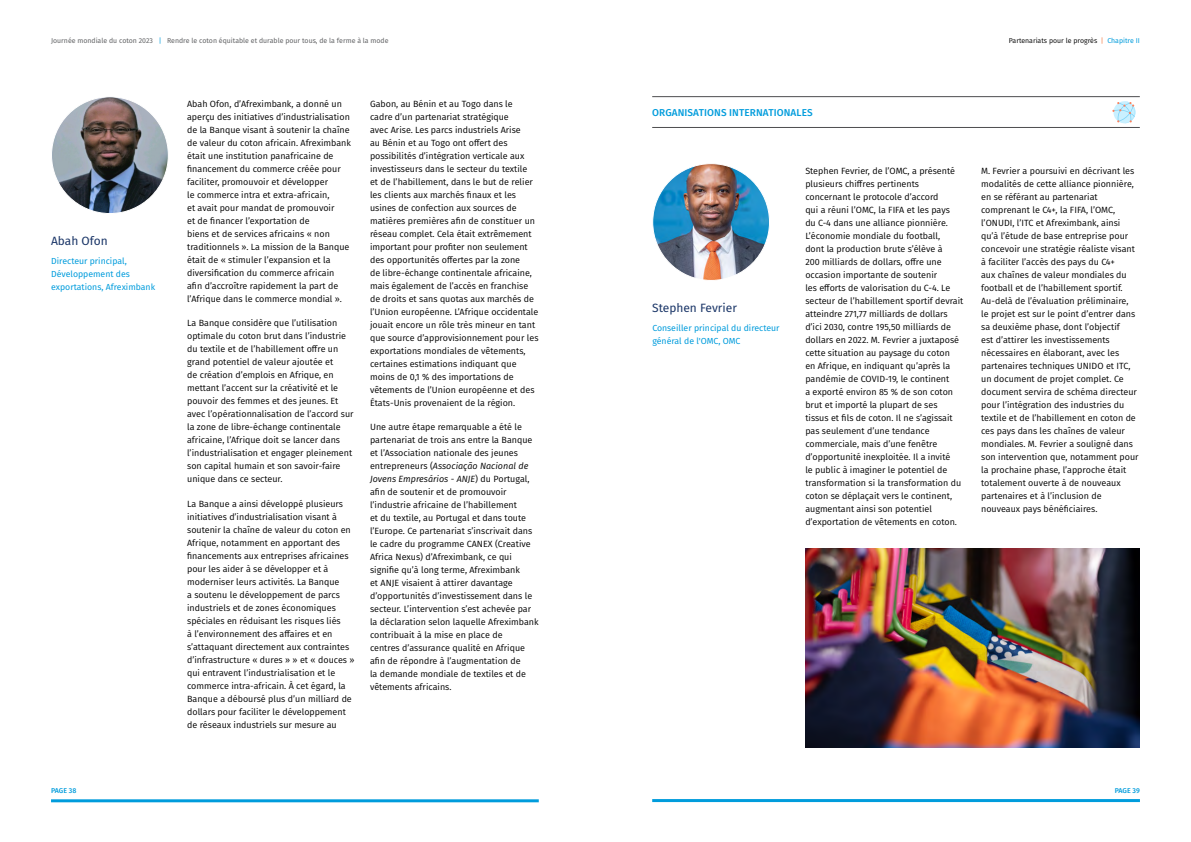
<style>
.page{position:relative;width:1191px;height:842px;background:#fff}
.page>*{position:absolute;margin:0;border:0;box-sizing:border-box;transform-origin:0 0}
.t1{font:12px "Fira Sans";color:#1b3668}
.t2{font:500 10px "Fira Sans";letter-spacing:.01em;color:#009cdc}
.t3{font:9px/13px "Fira Sans";color:#000}
.t4{font:8.8px/13px "Fira Sans";color:#009cdc}
.t5{font:7px "Fira Sans";color:#636466}
.t6{font:7px "Fira Sans";color:#000}
.t7{font:500 7px "Fira Sans";color:#009cdc}
.s1{color:#009cdc}
.s2{color:#f47a42}
.s3{font-style:italic}
</style>
<div class="page">
<hr style="left:51px;top:799px;width:488px;height:3px;background:#009cdc">
<hr style="left:652px;top:799px;width:488px;height:3px;background:#009cdc">
<img style="left:52px;top:97px;width:116px;height:117px;border-radius:58px">
<img style="left:652px;top:164px;width:117px;height:116px;border-radius:58px">
<hr style="left:652px;top:96px;width:487px;height:1px;background:#4d4d4f">
<hr style="left:652px;top:127px;width:487px;height:1px;background:#4d4d4f">
<svg style="left:1112px;top:101px;width:23px;height:22px"></svg>
<img style="left:805px;top:549px;width:335px;height:198px">
<p class="t5" style="left:51px;top:36px;width:339px">Journée mondiale du coton 2023 <span class="s1">|</span> Rendre le coton équitable et durable pour tous, de la ferme à la mode</p>
<p class="t6" style="left:1008px;top:36px;width:133px">Partenariats pour le progrès <span class="s2">|</span> <span class="s1">Chapitre II</span></p>
<h1 class="t1" style="left:51px;top:232px;width:58px">Abah Ofon</h1>
<p class="t4" style="left:51px;top:254px;width:105px">Directeur principal,<br>Développement des exportations, Afreximbank</p>
<p class="t3" style="left:187px;top:97px;width:165px">Abah Ofon, d’Afreximbank, a donné un aperçu des initiatives d’industrialisation de la Banque visant à soutenir la chaîne de valeur du coton africain. Afreximbank était une institution panafricaine de financement du commerce créée pour faciliter, promouvoir et développer<br>le commerce intra et extra-africain,<br>et avait pour mandat de promouvoir<br>et de financer l’exportation de<br>biens et de services africains « non traditionnels ». La mission de la Banque était de « stimuler l’expansion et la diversification du commerce africain afin d’accroître rapidement la part de l’Afrique dans le commerce mondial ».</p>
<p class="t3" style="left:187px;top:317px;width:168px">La Banque considère que l’utilisation optimale du coton brut dans l’industrie du textile et de l’habillement offre un grand potentiel de valeur ajoutée et<br>de création d’emplois en Afrique, en mettant l’accent sur la créativité et le pouvoir des femmes et des jeunes. Et avec l’opérationnalisation de l’accord sur la zone de libre-échange continentale africaine, l’Afrique doit se lancer dans l’industrialisation et engager pleinement son capital humain et son savoir-faire unique dans ce secteur.</p>
<p class="t3" style="left:187px;top:497px;width:169px">La Banque a ainsi développé plusieurs initiatives d’industrialisation visant à soutenir la chaîne de valeur du coton en Afrique, notamment en apportant des financements aux entreprises africaines pour les aider à se développer et à moderniser leurs activités. La Banque<br>a soutenu le développement de parcs industriels et de zones économiques spéciales en réduisant les risques liés<br>à l’environnement des affaires et en s’attaquant directement aux contraintes d’infrastructure « dures » » et « douces » qui entravent l’industrialisation et le commerce intra-africain. À cet égard, la Banque a déboursé plus d’un milliard de dollars pour faciliter le développement de réseaux industriels sur mesure au</p>
<p class="t3" style="left:370px;top:97px;width:170px">Gabon, au Bénin et au Togo dans le<br>cadre d’un partenariat stratégique<br>avec Arise. Les parcs industriels Arise<br>au Bénin et au Togo ont offert des possibilités d’intégration verticale aux investisseurs dans le secteur du textile<br>et de l’habillement, dans le but de relier les clients aux marchés finaux et les usines de confection aux sources de matières premières afin de constituer un réseau complet. Cela était extrêmement important pour profiter non seulement des opportunités offertes par la zone<br>de libre-échange continentale africaine, mais également de l’accès en franchise de droits et sans quotas aux marchés de l’Union européenne. L’Afrique occidentale jouait encore un rôle très mineur en tant que source d’approvisionnement pour les exportations mondiales de vêtements, certaines estimations indiquant que moins de 0,1 % des importations de vêtements de l’Union européenne et des États-Unis provenaient de la région.</p>
<p class="t3" style="left:370px;top:420px;width:170px">Une autre étape remarquable a été le partenariat de trois ans entre la Banque et l’Association nationale des jeunes entrepreneurs (<span class="s3">Associação Nacional de Jovens Empresários - ANJE</span>) du Portugal, afin de soutenir et de promouvoir l’industrie africaine de l’habillement<br>et du textile, au Portugal et dans toute l’Europe. Ce partenariat s’inscrivait dans le cadre du programme CANEX (Creative Africa Nexus) d’Afreximbank, ce qui signifie qu’à long terme, Afreximbank<br>et ANJE visaient à attirer davantage d’opportunités d’investissement dans le secteur. L’intervention s’est achevée par la déclaration selon laquelle Afreximbank contribuait à la mise en place de<br>centres d’assurance qualité en Afrique afin de répondre à l’augmentation de<br>la demande mondiale de textiles et de vêtements africains.</p>
<p class="t2" style="left:652px;top:104px;width:162px">ORGANISATIONS INTERNATIONALES</p>
<h1 class="t1" style="left:652px;top:299px;width:86px">Stephen Fevrier</h1>
<p class="t4" style="left:652px;top:321px;width:129px">Conseiller principal du directeur général de l'OMC, OMC</p>
<p class="t3" style="left:805px;top:164px;width:160px">Stephen Fevrier, de l’OMC, a présenté plusieurs chiffres pertinents concernant le protocole d’accord<br>qui a réuni l’OMC, la FIFA et les pays<br>du C-4 dans une alliance pionnière.<br>L’économie mondiale du football,<br>dont la production brute s’élève à<br>200 milliards de dollars, offre une occasion importante de soutenir<br>les efforts de valorisation du C-4. Le secteur de l’habillement sportif devrait atteindre 271,77 milliards de dollars d’ici 2030, contre 195,50 milliards de dollars en 2022. M. Fevrier a juxtaposé cette situation au paysage du coton<br>en Afrique, en indiquant qu’après la pandémie de COVID-19, le continent<br>a exporté environ 85 % de son coton brut et importé la plupart de ses<br>tissus et fils de coton. Il ne s’agissait pas seulement d’une tendance commerciale, mais d’une fenêtre d’opportunité inexploitée. Il a invité<br>le public à imaginer le potentiel de transformation si la transformation du coton se déplaçait vers le continent, augmentant ainsi son potentiel d’exportation de vêtements en coton.</p>
<p class="t3" style="left:981px;top:164px;width:159px">M. Fevrier a poursuivi en décrivant les modalités de cette alliance pionnière, en se référant au partenariat comprenant le C4+, la FIFA, l’OMC, l’ONUDI, l’ITC et Afreximbank, ainsi qu’à l’étude de base entreprise pour concevoir une stratégie réaliste visant à faciliter l’accès des pays du C4+<br>aux chaînes de valeur mondiales du football et de l’habillement sportif.<br>Au-delà de l’évaluation préliminaire,<br>le projet est sur le point d’entrer dans sa deuxième phase, dont l’objectif<br>est d’attirer les investissements nécessaires en élaborant, avec les partenaires techniques UNIDO et ITC, un document de projet complet. Ce document servira de schéma directeur pour l’intégration des industries du textile et de l’habillement en coton de ces pays dans les chaînes de valeur mondiales. M. Fevrier a souligné dans son intervention que, notamment pour la prochaine phase, l’approche était totalement ouverte à de nouveaux partenaires et à l’inclusion de nouveaux pays bénéficiaires.</p>
<p class="t7" style="left:51px;top:785px;width:27px">PAGE 38</p>
<p class="t7" style="left:1114px;top:785px;width:27px">PAGE 39</p>
</div>
